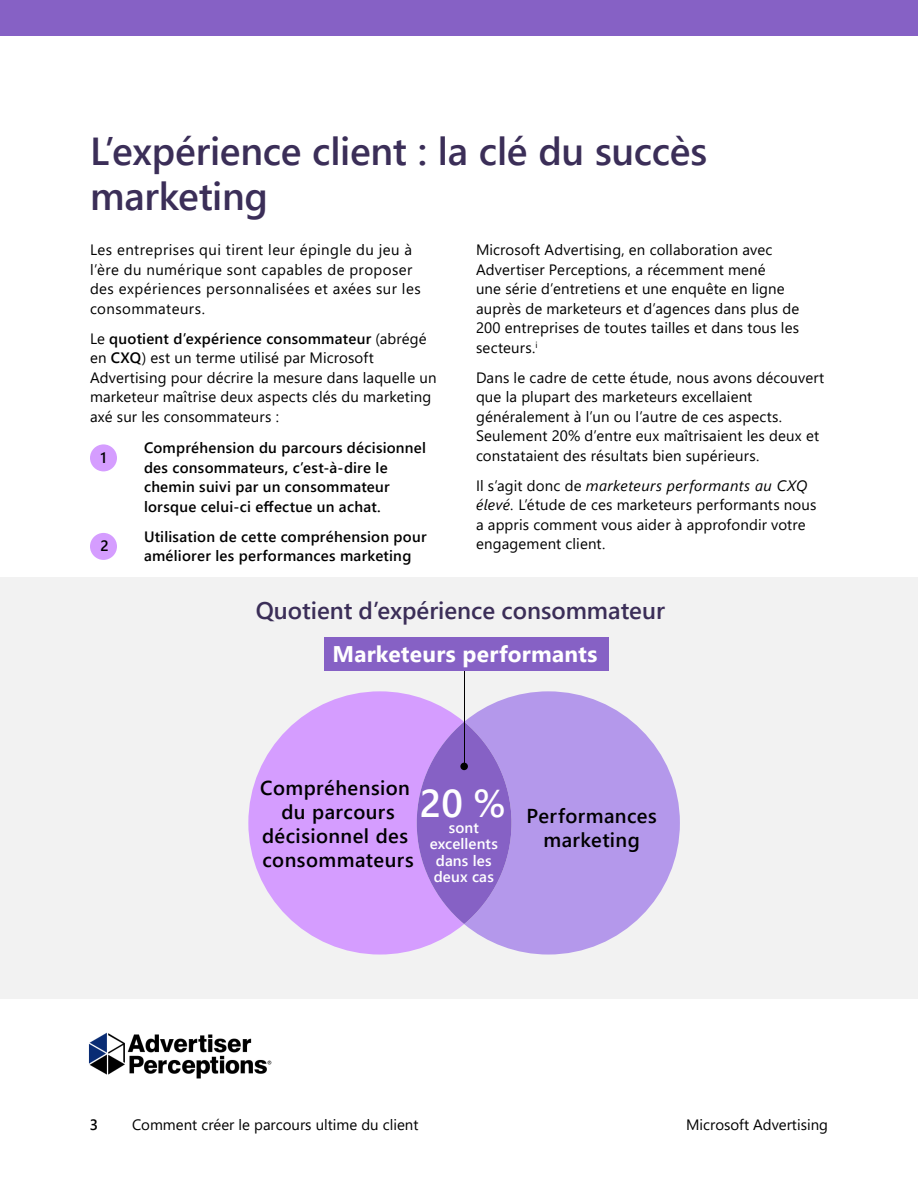
<style>
.page{position:relative;width:918px;height:1188px;background:#fff}
.page>*{position:absolute;margin:0;border:0;box-sizing:border-box;transform-origin:0 0}
.Headline{font:600 39px/45px "Segoe UI";letter-spacing:-.005em;color:#3b2e58}
.t1{font:600 38.7px "Segoe UI";color:#fff}
.subheads{font:600 24px "Segoe UI";color:#3b2e58}
.t2{font:700 22.65px "Segoe UI";letter-spacing:.01em;color:#fff}
.t3{font:600 20.1px/24.2px "Segoe UI";letter-spacing:.02em;color:#000;text-align:center}
.t4{font:600 15.15px/16.4px "Segoe UI";letter-spacing:.01em;color:#fff;text-align:center}
.body_copy{font:15px/19.5px "Segoe UI";letter-spacing:.01em;color:#000}
.body_copy-2{font:600 15px/19.5px "Segoe UI";letter-spacing:.015em;color:#000}
.body_copy-3{font:15px/19.5px "Segoe UI";letter-spacing:.03em;color:#000}
.s1{font-weight:600}
.s2{font-style:italic}
</style>
<div class="page">
<div style="left:0;top:0;width:918px;height:36px;background:#8661c5"></div>
<div style="left:0;top:578px;width:918px;height:421px;background:#f2f2f2"></div>
<div style="left:90px;top:444px;width:27px;height:27px;background:#d59dff;border-radius:50%"></div>
<div style="left:90px;top:533px;width:27px;height:27px;background:#d59dff;border-radius:50%"></div>
<svg style="left:248px;top:691px;width:216px;height:264px;fill:#d59dff"></svg>
<svg style="left:464px;top:691px;width:216px;height:264px;fill:#b498eb"></svg>
<div style="left:417px;top:722px;width:95px;height:202px;background:#8661c5;border-radius:50%"></div>
<div style="left:460px;top:763px;width:8px;height:7px;background:#000;border-radius:50%"></div>
<hr style="left:464px;top:671px;width:1px;height:95px;background:#000">
<div style="left:324px;top:637px;width:284px;height:34px;background:#8661c5"></div>
<img style="left:88px;top:1032px;width:184px;height:47px">
<p class="Headline" style="left:90px;top:125px;width:619px">L’expérience client : la clé du succès marketing</p>
<p class="body_copy-3" style="left:90px;top:239px;width:332px">Les entreprises qui tirent leur épingle du jeu à l’ère du numérique sont capables de proposer des expériences personnalisées et axées sur les consommateurs.</p>
<p class="body_copy" style="left:90px;top:328px;width:348px">Le <span class="s1">quotient d’expérience consommateur</span> (abrégé en <span class="s1">CXQ</span>) est un terme utilisé par Microsoft Advertising pour décrire la mesure dans laquelle un marketeur maîtrise deux aspects clés du marketing axé sur les consommateurs :</p>
<p class="body_copy-2" style="left:100px;top:447px;width:8px">1</p>
<p class="body_copy-2" style="left:144px;top:437px;width:284px">Compréhension du parcours décisionnel des consommateurs, c’est-à-dire le chemin suivi par un consommateur lorsque celui-ci effectue un achat.</p>
<p class="body_copy-2" style="left:100px;top:535px;width:10px">2</p>
<p class="body_copy-2" style="left:144px;top:526px;width:284px">Utilisation de cette compréhension pour améliorer les performances marketing</p>
<p class="body_copy" style="left:476px;top:239px;width:325px">Microsoft Advertising, en collaboration avec Advertiser Perceptions, a récemment mené<br>une série d’entretiens et une enquête en ligne auprès de marketeurs et d’agences dans plus de 200 entreprises de toutes tailles et dans tous les secteurs.<sup>i</sup></p>
<p class="body_copy" style="left:476px;top:367px;width:350px">Dans le cadre de cette étude, nous avons découvert que la plupart des marketeurs excellaient généralement à l’un ou l’autre de ces aspects.<br>Seulement 20% d’entre eux maîtrisaient les deux et constataient des résultats bien supérieurs.</p>
<p class="body_copy" style="left:476px;top:475px;width:342px">Il s’agit donc de <span class="s2">marketeurs performants au CXQ élevé.</span> L’étude de ces marketeurs performants nous a appris comment vous aider à approfondir votre engagement client.</p>
<p class="subheads" style="left:256px;top:588px;width:411px">Quotient d’expérience consommateur</p>
<p class="t2" style="left:333px;top:637px;width:266px">Marketeurs performants</p>
<p class="t3" style="left:260px;top:775px;width:155px">Compréhension du parcours décisionnel des consommateurs</p>
<p class="t1" style="left:420px;top:774px;width:88px">20 %</p>
<p class="t4" style="left:430px;top:819px;width:70px">sont excellents dans les deux cas</p>
<p class="t3" style="left:527px;top:803px;width:132px">Performances marketing</p>
<p class="body_copy-2" style="left:90px;top:1114px;width:10px">3</p>
<p class="body_copy" style="left:132px;top:1114px;width:288px">Comment créer le parcours ultime du client</p>
<p class="body_copy" style="left:686px;top:1114px;width:143px">Microsoft Advertising</p>
</div>
